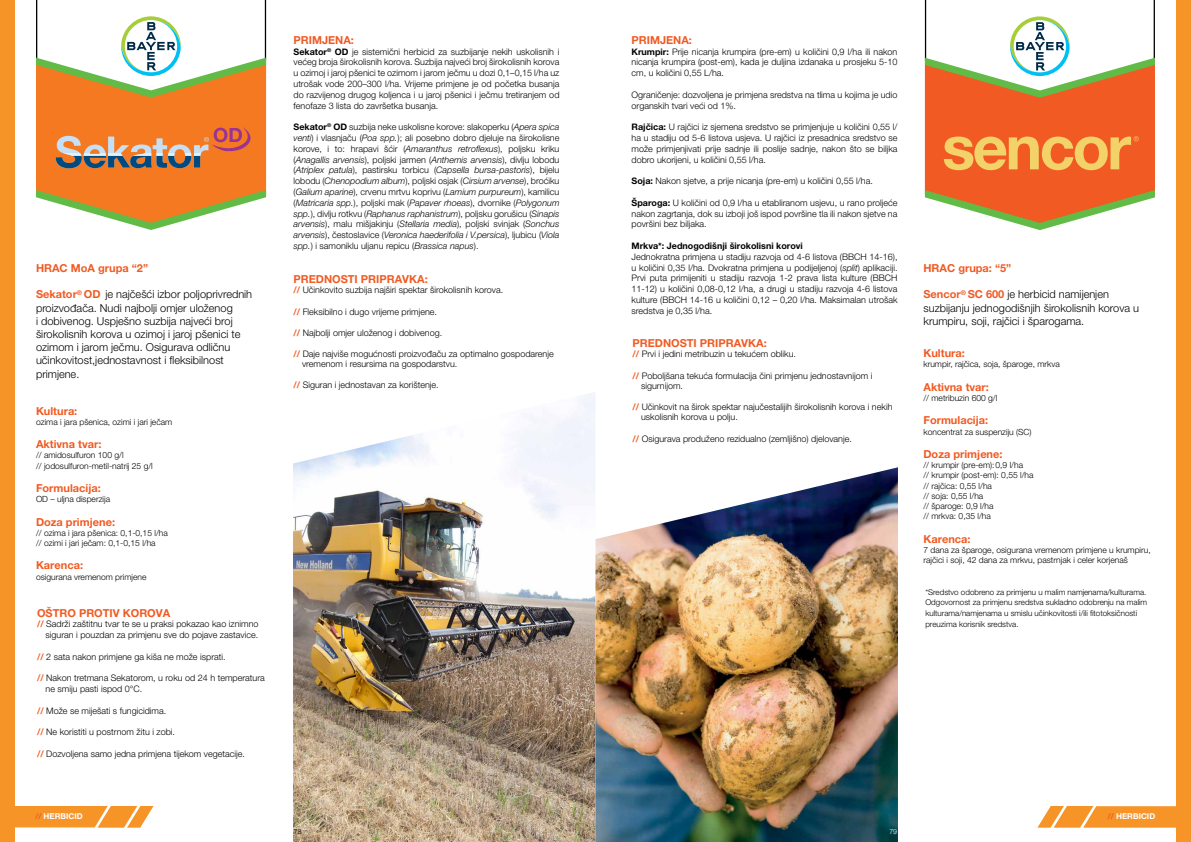
<style>
.page{position:relative;width:1191px;height:842px;background:#fff}
.page>*{position:absolute;margin:0;border:0;box-sizing:border-box;transform-origin:0 0}
.t1{font:300 11px/13.2px "Helvetica Neue LT Pro";color:#000}
.t2{font:700 11px "Helvetica Neue LT Pro";color:#f15a22}
.t3{font:300 9px/10.8px "Helvetica Neue LT Pro";color:#000;text-align:justify}
.t4{font:700 9px "Helvetica Neue LT Pro";color:#000}
.t5{font:300 8.5px/10.2px "Helvetica Neue LT Pro";color:#000}
.t6{font:300 8px/10.8px "Helvetica Neue LT Pro";color:#000}
.t7{font:700 8px "Helvetica Neue LT Pro";color:#fff}
.t8{font:300 7px "Helvetica Neue LT Pro";color:#000}
.t9{font:300 7px "Helvetica Neue LT Pro";color:#fff}
.s1{font-weight:700;color:#f15a22}
.s2{font-weight:700}
.s3{font-style:italic}
.s4{color:#f15a22}
</style>
<div class="page">
<svg style="left:36px;top:0;width:231px;height:230px"></svg>
<svg style="left:14px;top:806px;width:140px;height:22px;background:#f7a040"></svg>
<div style="left:0;top:0;width:14px;height:842px;background:#f79428"></div>
<svg style="left:1037px;top:806px;width:139px;height:22px;background:#f7a040"></svg>
<div style="left:1176px;top:0;width:15px;height:842px;background:#f79428"></div>
<svg style="left:924px;top:0;width:231px;height:230px"></svg>
<img style="left:293px;top:392px;width:302px;height:450px">
<img style="left:595px;top:467px;width:303px;height:375px">
<p class="t2" style="left:36px;top:261px;width:114px">HRAC MoA grupa “2”</p>
<p class="t1" style="left:36px;top:288px;width:218px"><span class="s1">Sekator</span><sup>®</sup> <span class="s1">OD</span> je najčešći izbor poljoprivrednih proizvođača. Nudi najbolji omjer uloženog<br>i dobivenog. Uspješno suzbija najveći broj širokolisnih korova u ozimoj i jaroj pšenici te ozimom i jarom ječmu. Osigurava odličnu učinkovitost,jednostavnost i fleksibilnost primjene.</p>
<p class="t2" style="left:36px;top:404px;width:43px">Kultura:</p>
<p class="t5" style="left:36px;top:416px;width:138px">ozima i jara pšenica, ozimi i jari ječam</p>
<p class="t2" style="left:36px;top:437px;width:67px">Aktivna tvar:</p>
<p class="t5" style="left:36px;top:450px;width:118px">// amidosulfuron 100 g/l<br>// jodosulfuron-metil-natrij 25 g/l</p>
<p class="t2" style="left:36px;top:481px;width:66px">Formulacija:</p>
<p class="t5" style="left:36px;top:494px;width:76px">OD – uljna disperzija</p>
<p class="t2" style="left:36px;top:515px;width:81px">Doza primjene:</p>
<p class="t5" style="left:36px;top:527px;width:133px">// ozima i jara pšenica: 0,1-0,15 l/ha // ozimi i jari ječam: 0,1-0,15 l/ha</p>
<p class="t2" style="left:36px;top:559px;width:49px">Karenca:</p>
<p class="t5" style="left:36px;top:571px;width:112px">osigurana vremenom primjene</p>
<p class="t2" style="left:37px;top:606px;width:135px">OŠTRO PROTIV KOROVA</p>
<p class="t3" style="left:37px;top:619px;width:223px;text-align:right"><span class="s1">//</span> Sadrži zaštitnu tvar te se u praksi pokazao kao iznimno siguran i pouzdan za primjenu sve do pojave zastavice.</p>
<p class="t3" style="left:37px;top:651px;width:190px"><span class="s1">//</span> 2 sata nakon primjene ga kiša ne može isprati.</p>
<p class="t3" style="left:46px;top:673px;width:221px;text-indent:-9px"><span class="s1">//</span> Nakon tretmana Sekatorom, u roku od 24 h temperatura ne smiju pasti ispod 0°C.</p>
<p class="t3" style="left:37px;top:705px;width:131px"><span class="s1">//</span> Može se miješati s fungicidima.</p>
<p class="t3" style="left:37px;top:727px;width:140px"><span class="s1">//</span> Ne koristiti u postrnom žitu i zobi.</p>
<p class="t3" style="left:37px;top:748px;width:209px"><span class="s1">//</span> Dozvoljena samo jedna primjena tijekom vegetacije.</p>
<p class="t2" style="left:293px;top:33px;width:62px">PRIMJENA:</p>
<p class="t3" style="left:293px;top:46px;width:267px"><span class="s2">Sekator</span><sup>®</sup> <span class="s2">OD</span> je sistemični herbicid za suzbijanje nekih uskolisnih i većeg broja širokolisnih korova. Suzbija najveći broj širokolisnih korova u ozimoj i jaroj pšenici te ozimom i jarom ječmu u dozi 0,1–0,15 l/ha uz utrošak vode 200–300 l/ha. Vrijeme primjene je od početka busanja do razvijenog drugog koljenca i u jaroj pšenici i ječmu tretiranjem od fenofaze 3 lista do završetka busanja.</p>
<p class="t3" style="left:293px;top:121px;width:267px"><span class="s2">Sekator</span><sup>®</sup> <span class="s2">OD</span> suzbija neke uskolisne korove: slakoperku (<span class="s3">Apera spica venti</span>) i vlasnjaču (<span class="s3">Poa spp.</span>); ali posebno dobro djeluje na širokolisne korove, i to: hrapavi šćir (<span class="s3">Amaranthus retroflexus</span>), poljsku kriku (<span class="s3">Anagallis arvensis</span>), poljski jarmen (<span class="s3">Anthemis arvensis</span>), divlju lobodu (<span class="s3">Atriplex patula</span>), pastirsku torbicu (<span class="s3">Capsella bursa-pastoris</span>), bijelu lobodu (<span class="s3">Chenopodium album</span>), poljski osjak (<span class="s3">Cirsium arvense</span>), broćiku (<span class="s3">Galium aparine</span>), crvenu mrtvu koprivu (<span class="s3">Lamium purpureum</span>), kamilicu (<span class="s3">Matricaria spp.</span>), poljski mak (<span class="s3">Papaver rhoeas</span>), dvornike (<span class="s3">Polygonum spp.</span>), divlju rotkvu (<span class="s3">Raphanus raphanistrum</span>), poljsku gorušicu (<span class="s3">Sinapis arvensis</span>), malu mišjakinju (<span class="s3">Stellaria media</span>), poljski svinjak (<span class="s3">Sonchus arvensis</span>), čestoslavice (<span class="s3">Veronica haederifolia i V.persica</span>), ljubicu (<span class="s3">Viola spp.</span>) i samoniklu uljanu repicu (<span class="s3">Brassica napus</span>).</p>
<p class="t2" style="left:293px;top:273px;width:136px">PREDNOSTI PRIPRAVKA:</p>
<p class="t3" style="left:293px;top:285px;width:211px"><span class="s1">//</span> Učinkovito suzbija najširi spektar širokolisnih korova.</p>
<p class="t3" style="left:293px;top:306px;width:145px"><span class="s1">//</span> Fleksibilno i dugo vrijeme primjene.</p>
<p class="t3" style="left:293px;top:327px;width:150px"><span class="s1">//</span> Najbolji omjer uloženog i dobivenog.</p>
<p class="t3" style="left:302px;top:349px;width:253px;line-height:10px;text-indent:-9px"><span class="s1">//</span> Daje najviše mogućnosti proizvođaču za optimalno gospodarenje vremenom i resursima na gospodarstvu.</p>
<p class="t3" style="left:293px;top:379px;width:147px"><span class="s1">//</span> Siguran i jednostavan za korištenje.</p>
<p class="t2" style="left:631px;top:33px;width:62px">PRIMJENA:</p>
<p class="t3" style="left:631px;top:46px;width:267px"><span class="s2">Krumpir:</span> Prije nicanja krumpira (pre-em) u količini 0,9 l/ha ili nakon nicanja krumpira (post-em), kada je duljina izdanaka u prosjeku 5-10 cm, u količini 0,55 L/ha.</p>
<p class="t3" style="left:631px;top:89px;width:267px">Ograničenje: dozvoljena je primjena sredstva na tlima u kojima je udio organskih tvari veći od 1%.</p>
<p class="t3" style="left:631px;top:121px;width:267px"><span class="s2">Rajčica:</span> U rajčici iz sjemena sredstvo se primjenjuje u količini 0,55 l/ ha u stadiju od 5-6 listova usjeva. U rajčici iz presadnica sredstvo se može primjenjivati prije sadnje ili poslije sadnje, nakon što se biljka dobro ukorijeni, u količini 0,55 l/ha.</p>
<p class="t3" style="left:631px;top:175px;width:243px"><span class="s2">Soja:</span> Nakon sjetve, a prije nicanja (pre-em) u količini 0,55 l/ha.</p>
<p class="t3" style="left:631px;top:197px;width:267px"><span class="s2">Šparoga:</span> U količini od 0,9 l/ha u etabliranom usjevu, u rano proljeće nakon zagrtanja, dok su izboji još ispod površine tla ili nakon sjetve na površini bez biljaka.</p>
<p class="t4" style="left:631px;top:240px;width:173px">Mrkva*: Jednogodišnji širokolisni korovi</p>
<p class="t3" style="left:631px;top:251px;width:267px">Jednokratna primjena u stadiju razvoja od 4-6 listova (BBCH 14-16), u količini 0,35 l/ha. Dvokratna primjena u podijeljenoj (<span class="s3">split</span>) aplikaciji.<br>Prvi puta primijeniti u stadiju razvoja 1-2 prava lista kulture (BBCH 11-12) u količini 0,08-0,12 l/ha, a drugi u stadiju razvoja 4-6 listova kulture (BBCH 14-16 u količini 0,12 – 0,20 l/ha. Maksimalan utrošak sredstva je 0,35 l/ha.</p>
<p class="t2" style="left:632px;top:336px;width:136px">PREDNOSTI PRIPRAVKA:</p>
<p class="t3" style="left:632px;top:348px;width:165px"><span class="s1">//</span> Prvi i jedini metribuzin u tekućem obliku.</p>
<p class="t3" style="left:641px;top:370px;width:233px;line-height:10px;text-indent:-9px"><span class="s1">//</span> Poboljšana tekuća formulacija čini primjenu jednostavnijom i sigurnijom.</p>
<p class="t3" style="left:641px;top:402px;width:253px;line-height:10px;text-indent:-9px"><span class="s1">//</span> Učinkovit na širok spektar najučestalijih širokolisnih korova i nekih uskolisnih korova u polju.</p>
<p class="t3" style="left:632px;top:433px;width:221px"><span class="s1">//</span> Osigurava produženo rezidualno (zemljišno) djelovanje.</p>
<p class="t2" style="left:923px;top:261px;width:89px">HRAC grupa: “5”</p>
<p class="t1" style="left:923px;top:288px;width:217px"><span class="s1">Sencor</span><sup>®</sup> <span class="s1">SC 600</span> je herbicid namijenjen suzbijanju jednogodišnjih širokolisnih korova u krumpiru, soji, rajčici i šparogama.</p>
<p class="t2" style="left:923px;top:346px;width:43px">Kultura:</p>
<p class="t5" style="left:923px;top:359px;width:138px">krumpir, rajčica, soja, šparoge, mrkva</p>
<p class="t2" style="left:923px;top:380px;width:67px">Aktivna tvar:</p>
<p class="t5" style="left:923px;top:393px;width:75px">// metribuzin 600 g/l</p>
<p class="t2" style="left:923px;top:414px;width:66px">Formulacija:</p>
<p class="t5" style="left:923px;top:426px;width:110px">koncentrat za suspenziju (SC)</p>
<p class="t2" style="left:923px;top:447px;width:81px">Doza primjene:</p>
<p class="t5" style="left:923px;top:460px;width:112px">// krumpir (pre-em):0,9 l/ha<br>// krumpir (post-em): 0,55 l/ha // rajčica: 0,55 l/ha<br>// soja: 0,55 l/ha<br>// šparoge: 0,9 l/ha<br>// mrkva: 0,35 l/ha</p>
<p class="t2" style="left:923px;top:532px;width:49px">Karenca:</p>
<p class="t5" style="left:923px;top:544px;width:229px">7 dana za šparoge, osigurana vremenom primjene u krumpiru, rajčici i soji, 42 dana za mrkvu, pastrnjak i celer korjenaš</p>
<p class="t6" style="left:925px;top:586px;width:223px">*Sredstvo odobreno za primjenu u malim namjenama/kulturama.<br>Odgovornost za primjenu sredstva sukladno odobrenju na malim kulturama/namjenama u smislu učinkovitosti i/ili fitotoksičnosti preuzima korisnik sredstva.</p>
<p class="t7" style="left:35px;top:811px;width:49px"><span class="s4">//</span> HERBICID</p>
<p class="t7" style="left:1108px;top:811px;width:49px"><span class="s4">//</span> HERBICID</p>
<p class="t8" style="left:294px;top:827px;width:9px">78</p>
<p class="t9" style="left:889px;top:827px;width:9px">79</p>
</div>
